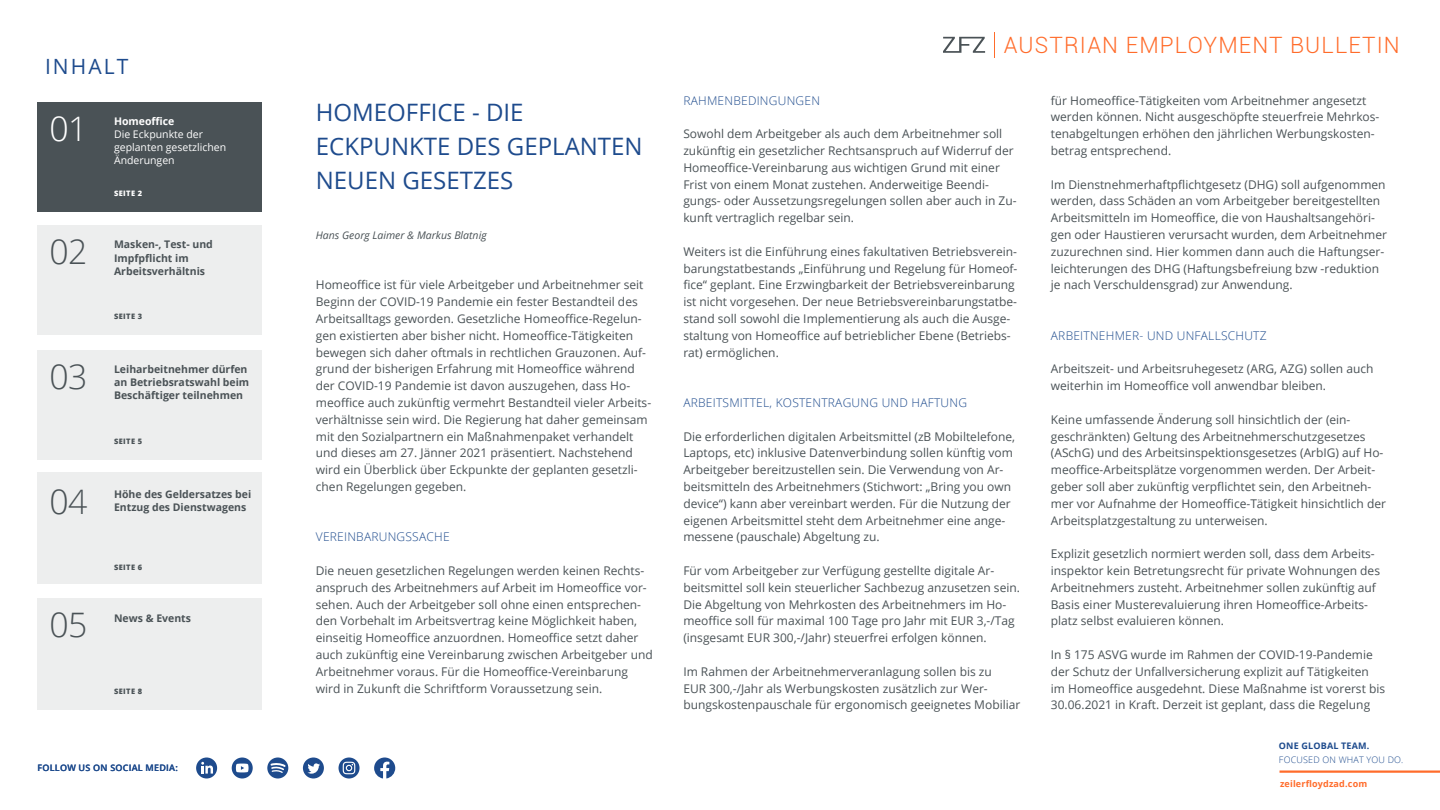
<style>
.page{position:relative;width:1440px;height:810px;background:#fff}
.page>*{position:absolute;margin:0;border:0;box-sizing:border-box;transform-origin:0 0}
.t1{font:300 33.75px "Open Sans";letter-spacing:-.025em;color:#4a5256}
.t2{font:300 33.75px "Open Sans";color:#fff}
.t3{font:24px/33.6px "Open Sans";color:#1e4b8d}
.t4{font:300 22.5px "Roboto";letter-spacing:.05em;color:#ff6c2b}
.t5{font:21px "Open Sans";letter-spacing:.1em;color:#1e4b8d}
.t6{font:12px/16.8px "Open Sans";color:#4a5256}
.t7{font:300 12px "Open Sans";letter-spacing:.02em;color:#1e4b8d}
.t8{font:700 10.5px/13.1px "Open Sans";color:#4a5256}
.t9{font:10.5px/13.1px "Open Sans";color:#fff}
.t10{font:italic 10.5px "Open Sans";color:#4a5256}
.t11{font:700 10.5px "Open Sans";color:#fff}
.t12{font:600 9px "Open Sans";letter-spacing:.025em;color:#1e4b8d}
.t13{font:300 9px "Open Sans";letter-spacing:.02em;color:#1e4b8d}
.t14{font:700 9px "Open Sans";letter-spacing:.02em;color:#ff6c2b}
.t15{font:700 9px "Open Sans";letter-spacing:.02em;color:#1e4b8d}
.t16{font:800 7.5px "Open Sans";letter-spacing:.05em;color:#4a5256}
.t17{font:800 7.5px "Open Sans";letter-spacing:.05em;color:#fff}
</style>
<div class="page">
<hr style="left:1280px;top:771px;width:160px;height:2px;background:#ff6c2b">
<svg style="left:232px;top:758px;width:21px;height:21px"></svg>
<svg style="left:236px;top:764px;width:13px;height:8px"></svg>
<div style="left:303px;top:758px;width:21px;height:21px;background:#1e4b8d;border-radius:50%"></div>
<svg style="left:307px;top:763px;width:13px;height:11px"></svg>
<svg style="left:339px;top:758px;width:21px;height:21px"></svg>
<svg style="left:343px;top:762px;width:12px;height:12px"></svg>
<div style="left:196px;top:758px;width:21px;height:21px;background:#1e4b8d;border-radius:50%"></div>
<svg style="left:201px;top:762px;width:12px;height:12px"></svg>
<svg style="left:374px;top:758px;width:21px;height:21px"></svg>
<svg style="left:267px;top:758px;width:21px;height:21px"></svg>
<svg style="left:943px;top:37px;width:42px;height:16px"></svg>
<svg style="left:994px;top:32px;width:1px;height:25px"></svg>
<div style="left:38px;top:226px;width:224px;height:109px;background:#edeeee"></div>
<div style="left:38px;top:473px;width:224px;height:111px;background:#edeeee"></div>
<div style="left:38px;top:598px;width:224px;height:112px;background:#edeeee"></div>
<div style="left:38px;top:102px;width:224px;height:109px;background:#4a5256"></div>
<div style="left:38px;top:350px;width:224px;height:110px;background:#edeeee"></div>
<h3 class="t5" style="left:45px;top:52px;width:85px">INHALT</h3>
<h1 class="t2" style="left:50px;top:105px;width:39px">01</h1>
<p class="t11" style="left:114px;top:114px;width:62px">Homeoffice</p>
<p class="t9" style="left:114px;top:127px;width:114px">Die Eckpunkte der geplanten gesetzlichen<br>Änderungen</p>
<p class="t17" style="left:114px;top:187px;width:30px">SEITE 2</p>
<h1 class="t1" style="left:50px;top:229px;width:39px">02</h1>
<p class="t8" style="left:114px;top:238px;width:100px">Masken-, Test- und<br>Impfpflicht im<br>Arbeitsverhältnis</p>
<p class="t16" style="left:114px;top:311px;width:30px">SEITE 3</p>
<h1 class="t1" style="left:50px;top:353px;width:39px">03</h1>
<p class="t8" style="left:114px;top:362px;width:137px">Leiharbeitnehmer dürfen an Betriebsratswahl beim<br>Beschäftiger teilnehmen</p>
<p class="t16" style="left:114px;top:435px;width:30px">SEITE 5</p>
<h1 class="t1" style="left:50px;top:478px;width:39px">04</h1>
<p class="t8" style="left:114px;top:487px;width:139px">Höhe des Geldersatzes bei</p>
<p class="t8" style="left:114px;top:500px;width:134px">Entzug des Dienstwagens</p>
<p class="t16" style="left:114px;top:562px;width:30px">SEITE 6</p>
<h1 class="t1" style="left:50px;top:602px;width:39px">05</h1>
<p class="t8" style="left:114px;top:611px;width:79px">News &amp; Events</p>
<p class="t16" style="left:114px;top:685px;width:30px">SEITE 8</p>
<p class="t12" style="left:38px;top:762px;width:142px">FOLLOW US ON SOCIAL MEDIA:</p>
<h2 class="t3" style="left:316px;top:95px;width:328px">HOMEOFFICE - DIE<br>ECKPUNKTE DES GEPLANTEN<br>NEUEN GESETZES</h2>
<p class="t10" style="left:316px;top:228px;width:172px">Hans Georg Laimer &amp; Markus Blatnig</p>
<p class="t6" style="left:316px;top:276px;width:337px">Homeoffice ist für viele Arbeitgeber und Arbeitnehmer seit Beginn der COVID-19 Pandemie ein fester Bestandteil des Arbeitsalltags geworden. Gesetzliche Homeoffice-Regelun&shy;gen existierten aber bisher nicht. Homeoffice-Tätigkeiten bewegen sich daher oftmals in rechtlichen Grauzonen. Auf&shy;grund der bisherigen Erfahrung mit Homeoffice während der COVID-19 Pandemie ist davon auszugehen, dass Ho&shy;meoffice auch zukünftig vermehrt Bestandteil vieler Arbeits&shy;verhältnisse sein wird. Die Regierung hat daher gemeinsam mit den Sozialpartnern ein Maßnahmenpaket verhandelt und dieses am 27. Jänner 2021 präsentiert. Nachstehend wird ein Überblick über Eckpunkte der geplanten gesetzli&shy;chen Regelungen gegeben.</p>
<p class="t7" style="left:316px;top:529px;width:135px">VEREINBARUNGSSACHE</p>
<p class="t6" style="left:316px;top:562px;width:338px">Die neuen gesetzlichen Regelungen werden keinen Rechts&shy;anspruch des Arbeitnehmers auf Arbeit im Homeoffice vor&shy;sehen. Auch der Arbeitgeber soll ohne einen entsprechen&shy;den Vorbehalt im Arbeitsvertrag keine Möglichkeit haben, einseitig Homeoffice anzuordnen. Homeoffice setzt daher auch zukünftig eine Vereinbarung zwischen Arbeitgeber und Arbeitnehmer voraus. Für die Homeoffice-Vereinbarung wird in Zukunft die Schriftform Voraussetzung sein.</p>
<h3 class="t4" style="left:1004px;top:29px;width:397px">AUSTRIAN EMPLOYMENT BULLETIN</h3>
<p class="t7" style="left:683px;top:92px;width:138px">RAHMENBEDINGUNGEN</p>
<p class="t6" style="left:683px;top:125px;width:335px">Sowohl dem Arbeitgeber als auch dem Arbeitnehmer soll zukünftig ein gesetzlicher Rechtsanspruch auf Widerruf der Homeoffice-Vereinbarung aus wichtigen Grund mit einer Frist von einem Monat zustehen. Anderweitige Beendi&shy;gungs- oder Aussetzungsregelungen sollen aber auch in Zu&shy;kunft vertraglich regelbar sein.</p>
<p class="t6" style="left:683px;top:243px;width:336px">Weiters ist die Einführung eines fakultativen Betriebsverein&shy;barungstatbestands „Einführung und Regelung für Homeof&shy;fice“ geplant. Eine Erzwingbarkeit der Betriebsvereinbarung ist nicht vorgesehen. Der neue Betriebsvereinbarungstatbe&shy;stand soll sowohl die Implementierung als auch die Ausge&shy;staltung von Homeoffice auf betrieblicher Ebene (Betriebs&shy;rat) ermöglichen.</p>
<p class="t7" style="left:683px;top:395px;width:285px">ARBEITSMITTEL, KOSTENTRAGUNG UND HAFTUNG</p>
<p class="t6" style="left:683px;top:428px;width:333px">Die erforderlichen digitalen Arbeitsmittel (zB Mobiltelefone, Laptops, etc) inklusive Datenverbindung sollen künftig vom Arbeitgeber bereitzustellen sein. Die Verwendung von Ar&shy;beitsmitteln des Arbeitnehmers (Stichwort: „Bring you own device“) kann aber vereinbart werden. Für die Nutzung der eigenen Arbeitsmittel steht dem Arbeitnehmer eine ange&shy;messene (pauschale) Abgeltung zu.</p>
<p class="t6" style="left:683px;top:562px;width:338px">Für vom Arbeitgeber zur Verfügung gestellte digitale Ar&shy;beitsmittel soll kein steuerlicher Sachbezug anzusetzen sein.<br>Die Abgeltung von Mehrkosten des Arbeitnehmers im Ho&shy;meoffice soll für maximal 100 Tage pro Jahr mit EUR 3,-/Tag (insgesamt EUR 300,-/Jahr) steuerfrei erfolgen können.</p>
<p class="t6" style="left:683px;top:663px;width:339px">Im Rahmen der Arbeitnehmerveranlagung sollen bis zu<br>EUR 300,-/Jahr als Werbungskosten zusätzlich zur Wer&shy;bungskostenpauschale für ergonomisch geeignetes Mobiliar</p>
<p class="t6" style="left:1051px;top:92px;width:330px">für Homeoffice-Tätigkeiten vom Arbeitnehmer angesetzt werden können. Nicht ausgeschöpfte steuerfreie Mehrkos&shy;tenabgeltungen erhöhen den jährlichen Werbungskosten&shy;betrag entsprechend.</p>
<p class="t6" style="left:1051px;top:176px;width:338px">Im Dienstnehmerhaftpflichtgesetz (DHG) soll aufgenommen werden, dass Schäden an vom Arbeitgeber bereitgestellten Arbeitsmitteln im Homeoffice, die von Haushaltsangehöri&shy;gen oder Haustieren verursacht wurden, dem Arbeitnehmer zuzurechnen sind. Hier kommen dann auch die Haftungser&shy;leichterungen des DHG (Haftungsbefreiung bzw -reduktion je nach Verschuldensgrad) zur Anwendung.</p>
<p class="t7" style="left:1051px;top:327px;width:217px">ARBEITNEHMER- UND UNFALLSCHUTZ</p>
<p class="t6" style="left:1051px;top:360px;width:324px">Arbeitszeit- und Arbeitsruhegesetz (ARG, AZG) sollen auch weiterhin im Homeoffice voll anwendbar bleiben.</p>
<p class="t6" style="left:1051px;top:411px;width:337px">Keine umfassende Änderung soll hinsichtlich der (ein&shy;geschränkten) Geltung des Arbeitnehmerschutzgesetzes (ASchG) und des Arbeitsinspektionsgesetzes (ArbIG) auf Ho&shy;meoffice-Arbeitsplätze vorgenommen werden. Der Arbeit&shy;geber soll aber zukünftig verpflichtet sein, den Arbeitneh&shy;mer vor Aufnahme der Homeoffice-Tätigkeit hinsichtlich der Arbeitsplatzgestaltung zu unterweisen.</p>
<p class="t6" style="left:1051px;top:545px;width:331px">Explizit gesetzlich normiert werden soll, dass dem Arbeits&shy;inspektor kein Betretungsrecht für private Wohnungen des Arbeitnehmers zusteht. Arbeitnehmer sollen zukünftig auf Basis einer Musterevaluierung ihren Homeoffice-Arbeits&shy;platz selbst evaluieren können.</p>
<p class="t6" style="left:1051px;top:646px;width:336px">In § 175 ASVG wurde im Rahmen der COVID-19-Pandemie der Schutz der Unfallversicherung explizit auf Tätigkeiten im Homeoffice ausgedehnt. Diese Maßnahme ist vorerst bis 30.06.2021 in Kraft. Derzeit ist geplant, dass die Regelung</p>
<p class="t15" style="left:1279px;top:740px;width:92px">ONE GLOBAL TEAM.</p>
<p class="t13" style="left:1279px;top:753px;width:126px">FOCUSED ON WHAT YOU DO.</p>
<p class="t14" style="left:1280px;top:778px;width:89px">zeilerfloydzad.com</p>
</div>
